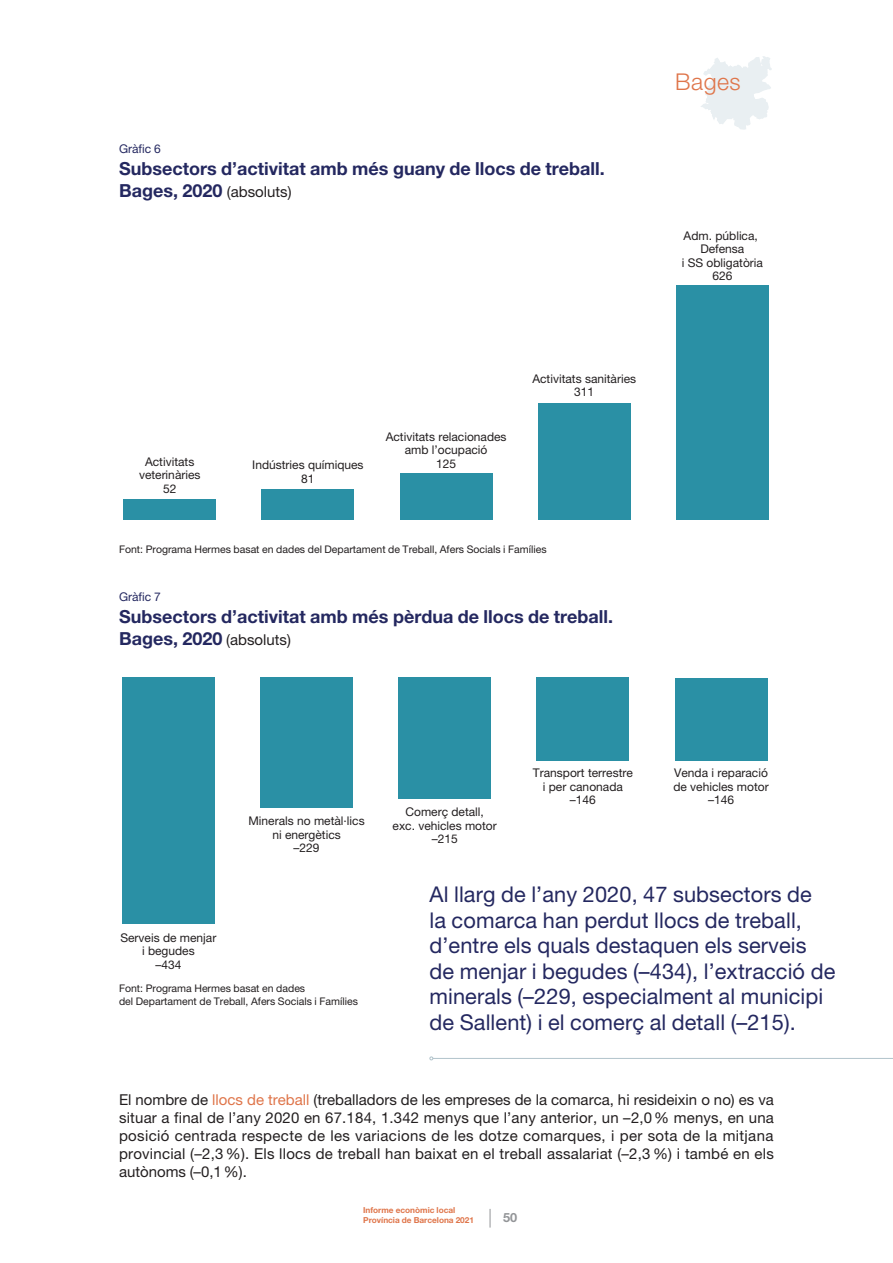
<style>
.page{position:relative;width:893px;height:1263px;background:#fff}
.page>*{position:absolute;margin:0;border:0;box-sizing:border-box;transform-origin:0 0}
.t1{font:300 23.1px "Helvetica Neue LT Std";letter-spacing:.02em;color:#df754a}
.t2{font:21.75px/25.5px "Helvetica Neue LT Std";letter-spacing:.005em;color:#242860}
.t3{font:700 18px/21.6px "Helvetica Neue LT Std";color:#242860}
.t4{font:15px/18px "Helvetica Neue LT Std";letter-spacing:.015em;color:#231f20;text-align:justify}
.t5{font:700 12.75px "Helvetica Neue LT Std";color:#939598}
.t6{font:12px/13.5px "Helvetica Neue LT Std";color:#231f20;text-align:center}
.t7{font:12px "Helvetica Neue LT Std";color:#242860}
.t8{font:10.5px/12.6px "Helvetica Neue LT Std";color:#231f20}
.t9{font:700 8.25px/9.9px "Helvetica Neue LT Std";color:#df754a}
.s1{font-weight:400;font-size:15px;color:#231f20}
.s2{color:#df754a}
</style>
<div class="page">
<svg style="left:490px;top:1209px;width:1px;height:18px"></svg>
<div style="left:676px;top:285px;width:93px;height:234px;background:#2a90a5"></div>
<div style="left:538px;top:403px;width:92px;height:116px;background:#2a90a5"></div>
<div style="left:400px;top:473px;width:92px;height:46px;background:#2a90a5"></div>
<div style="left:262px;top:489px;width:92px;height:30px;background:#2a90a5"></div>
<div style="left:124px;top:499px;width:92px;height:20px;background:#2a90a5"></div>
<div style="left:675px;top:678px;width:92px;height:82px;background:#2a90a5"></div>
<div style="left:537px;top:678px;width:92px;height:83px;background:#2a90a5"></div>
<div style="left:398px;top:678px;width:93px;height:121px;background:#2a90a5"></div>
<div style="left:260px;top:678px;width:93px;height:130px;background:#2a90a5"></div>
<div style="left:122px;top:678px;width:93px;height:246px;background:#2a90a5"></div>
<hr style="left:433px;top:1058px;width:460px;height:1px;background:#b1c3cb">
<svg style="left:429px;top:1056px;width:4px;height:4px"></svg>
<svg style="left:701px;top:56px;width:71px;height:74px"></svg>
<p class="t7" style="left:119px;top:142px;width:43px">Gràfic 6</p>
<p class="t3" style="left:119px;top:158px;width:487px">Subsectors d’activitat amb més guany de llocs de treball.<br>Bages, 2020 <span class="s1">(absoluts)</span></p>
<p class="t6" style="left:139px;top:455px;width:63px">Activitats veterinàries<br>52</p>
<p class="t6" style="left:386px;top:430px;width:122px">Activitats relacionades amb l’ocupació</p>
<p class="t6" style="left:252px;top:458px;width:113px">Indústries químiques</p>
<p class="t6" style="left:436px;top:457px;width:22px">125</p>
<p class="t6" style="left:301px;top:471px;width:15px">81</p>
<p class="t6" style="left:532px;top:372px;width:105px">Activitats sanitàries<br>311</p>
<p class="t8" style="left:119px;top:543px;width:429px">Font: Programa Hermes basat en dades del Departament de Treball, Afers Socials i Famílies</p>
<p class="t7" style="left:119px;top:590px;width:43px">Gràfic 7</p>
<p class="t3" style="left:119px;top:606px;width:496px">Subsectors d’activitat amb més pèrdua de llocs de treball.<br>Bages, 2020 <span class="s1">(absoluts)</span></p>
<h1 class="t1" style="left:675px;top:68px;width:67px">Bages</h1>
<p class="t6" style="left:682px;top:228px;width:83px">Adm. pública,<br>Defensa<br>i SS obligatòria<br>626</p>
<p class="t6" style="left:248px;top:814px;width:118px">Minerals no metàl·lics ni energètics<br>–229</p>
<p class="t6" style="left:393px;top:805px;width:106px">Comerç detall,<br>exc. vehicles motor –215</p>
<p class="t6" style="left:533px;top:766px;width:101px">Transport terrestre i per canonada –146</p>
<p class="t6" style="left:673px;top:766px;width:97px">Venda i reparació de vehicles motor –146</p>
<p class="t6" style="left:120px;top:930px;width:98px">Serveis de menjar i begudes<br>–434</p>
<p class="t8" style="left:119px;top:982px;width:240px">Font: Programa Hermes basat en dades<br>del Departament de Treball, Afers Socials i Famílies</p>
<p class="t2" style="left:429px;top:881px;width:407px">Al llarg de l’any 2020, 47 subsectors de<br>la comarca han perdut llocs de treball, d’entre els quals destaquen els serveis de menjar i begudes (–434), l’extracció de minerals (–229, especialment al municipi de Sallent) i el comerç al detall (–215).</p>
<p class="t4" style="left:119px;top:1091px;width:656px">El nombre de <span class="s2">llocs de treball</span> (treballadors de les empreses de la comarca, hi resideixin o no) es va situar a final de l’any 2020 en 67.184, 1.342 menys que l’any anterior, un –2,0% menys, en una posició centrada respecte de les variacions de les dotze comarques, i per sota de la mitjana provincial (–2,3%). Els llocs de treball han baixat en el treball assalariat (–2,3%) i també en els autònoms (–0,1%).</p>
<p class="t9" style="left:363px;top:1205px;width:112px">Informe econòmic local<br>Província de Barcelona 2021</p>
<p class="t5" style="left:503px;top:1209px;width:16px">50</p>
</div>
